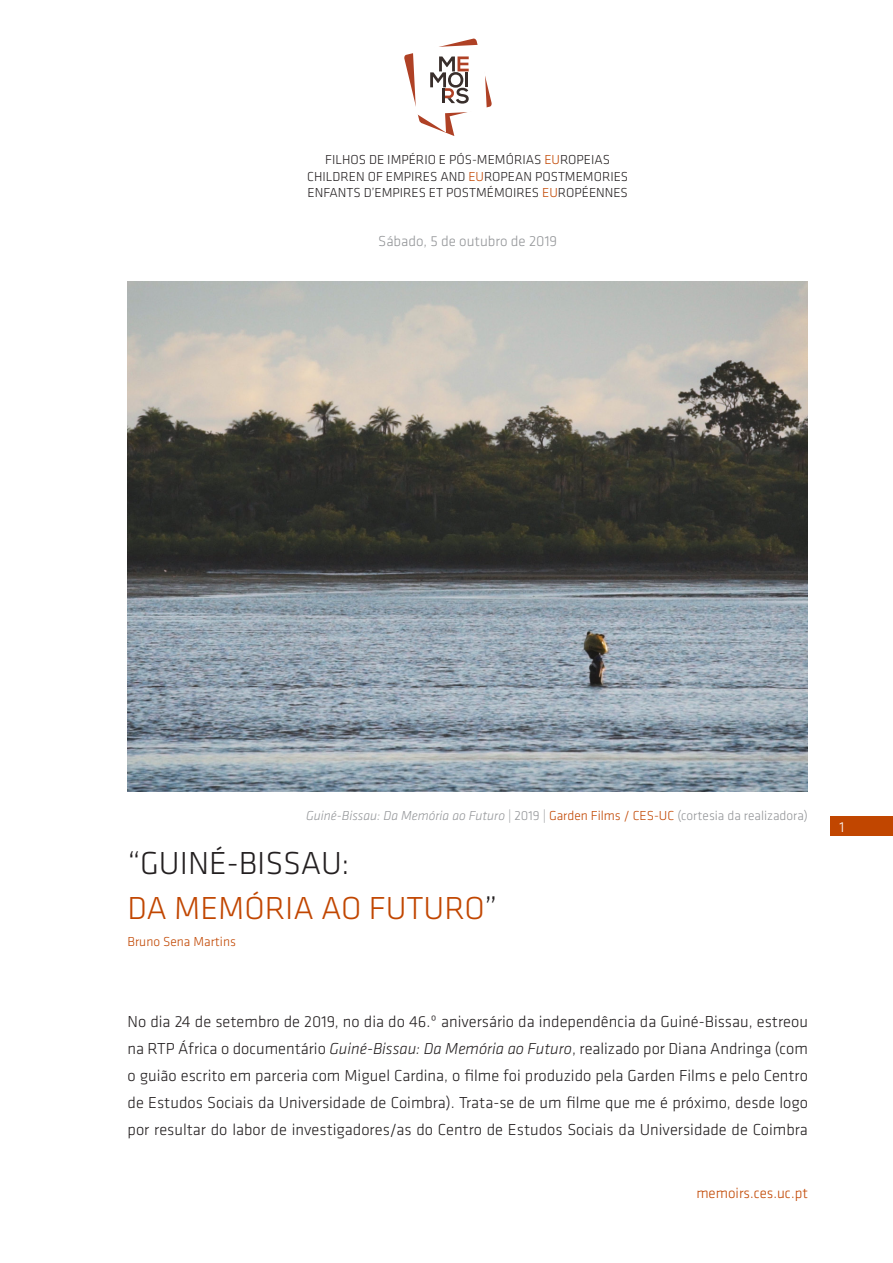
<style>
.page{position:relative;width:893px;height:1263px;background:#fff}
.page>*{position:absolute;margin:0;border:0;box-sizing:border-box;transform-origin:0 0}
.t1{font:300 33px/45px "Klavika";color:#c14600}
.t2{font:300 16.5px/27px "Klavika";color:#231f20;text-align:justify}
.t3{font:300 15px "Klavika";color:#939598}
.t4{font:300 15px "Klavika";color:#c14600}
.t5{font:300 15px "Klavika";color:#fff}
.t6{font:300 13.5px/16.5px "Klavika";color:#231f20;text-align:center}
.t7{font:italic 300 13.5px "Klavika";color:#939598}
.t8{font:300 13.5px "Klavika";color:#c14600}
.s1{color:#c14600}
.s2{font-style:normal}
.s3{font-style:normal;color:#c14600}
.s4{color:#231f20}
.s5{font-style:italic}
</style>
<div class="page">
<div style="left:830px;top:817px;width:63px;height:19px;background:#c14600"></div>
<svg style="left:404px;top:38px;width:88px;height:98px"></svg>
<hr style="left:442px;top:88px;width:3px;height:15px;background:#382d2a">
<img style="left:128px;top:281px;width:680px;height:511px">
<p class="t6" style="left:307px;top:152px;width:322px">FILHOS DE IMPÉRIO E PÓS-MEMÓRIAS <span class="s1">EU</span>ROPEIAS<br>CHILDREN OF EMPIRES AND <span class="s1">EU</span>ROPEAN POSTMEMORIES<br>ENFANTS D’EMPIRES ET POSTMÉMOIRES <span class="s1">EU</span>ROPÉENNES</p>
<p class="t3" style="left:378px;top:233px;width:181px">Sábado, 5 de outubro de 2019</p>
<p class="t7" style="left:306px;top:808px;width:503px">Guiné-Bissau: Da Memória ao Futuro <span class="s2">| 2019 |</span> <span class="s3">Garden Films / CES-UC</span> <span class="s2">(cortesia da realizadora)</span></p>
<h1 class="t1" style="left:128px;top:841px;width:372px"><span class="s4">“GUINÉ-BISSAU:<br></span>DA MEMÓRIA AO FUTURO<span class="s4">”</span></h1>
<p class="t8" style="left:128px;top:934px;width:110px">Bruno Sena Martins</p>
<p class="t2" style="left:128px;top:1008px;width:682px">No dia 24 de setembro de 2019, no dia do 46.º aniversário da independência da Guiné-Bissau, estreou na RTP África o documentário <span class="s5">Guiné-Bissau: Da Memória ao Futuro</span>, realizado por Diana Andringa (com o guião escrito em parceria com Miguel Cardina, o filme foi produzido pela Garden Films e pelo Centro de Estudos Sociais da Universidade de Coimbra). Trata-se de um filme que me é próximo, desde logo por resultar do labor de investigadores/as do Centro de Estudos Sociais da Universidade de Coimbra</p>
<p class="t4" style="left:696px;top:1185px;width:113px">memoirs.ces.uc.pt</p>
<p class="t5" style="left:840px;top:819px;width:6px">1</p>
</div>
